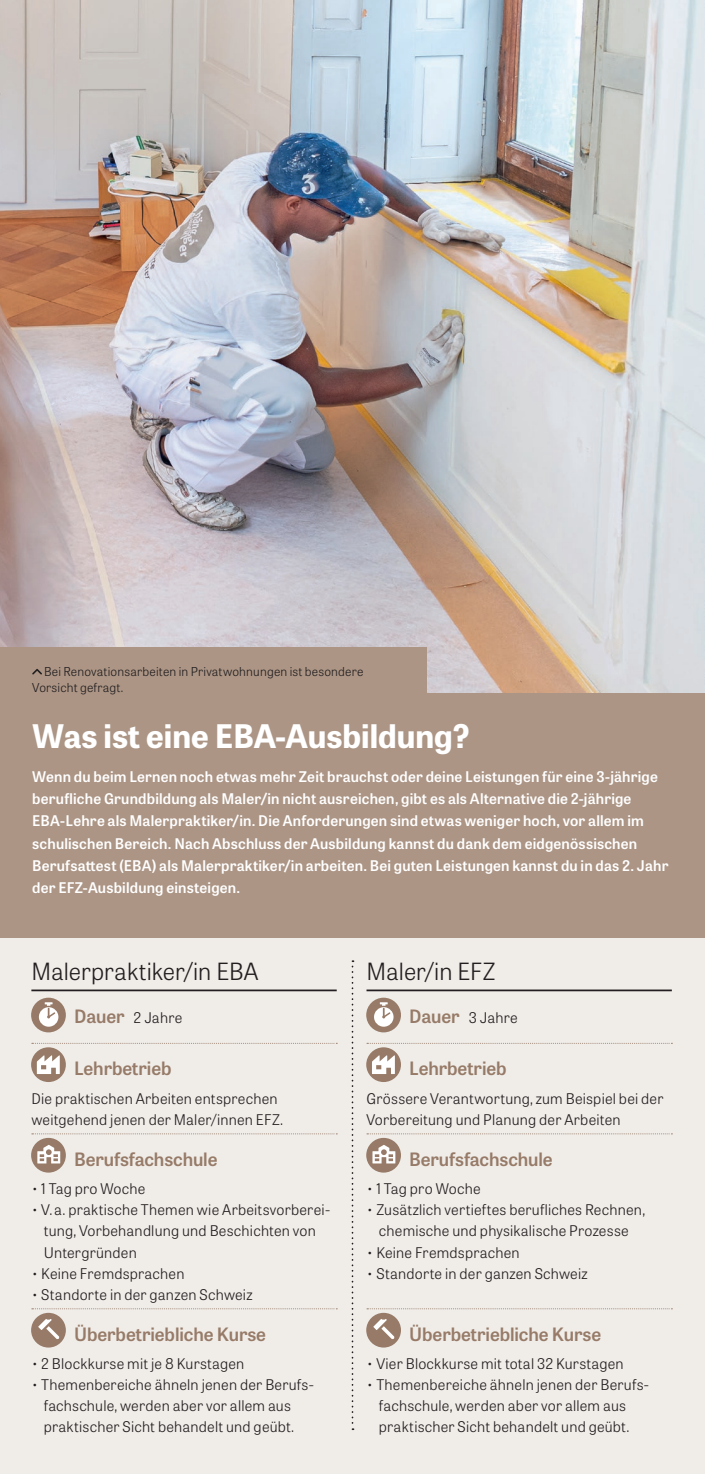
<style>
.page{position:relative;width:705px;height:1474px;background:#fff}
.page>*{position:absolute;margin:0;border:0;box-sizing:border-box;transform-origin:0 0}
._01_Titel_A_Farbe_We{font:700 32.38px "Tablet Gothic";color:#fff}
._11_Tab_Ti_EBA{font:300 23.62px "Tablet Gothic";color:#231f20}
._11_Tab_Ti_EFZ{font:300 23.62px "Tablet Gothic";letter-spacing:-.005em;color:#231f20}
._11_Tab_Untertitel_E{font:600 18.38px "Tablet Gothic";letter-spacing:-.005em;color:#977b68}
._11_Tab_Aufzählung{font:300 14.7px/21px "Tablet Gothic";letter-spacing:.015em;color:#231f20}
._03_Lead_Klappe{font:600 14.7px/22.4px "Tablet Gothic";letter-spacing:.015em;color:#fff}
._11_Tab_Grundschrift{font:300 14.7px/21px "Tablet Gothic";letter-spacing:.015em;color:#231f20}
._11_Tab_Untertitel_E-2{font:300 14.7px "Tablet Gothic";letter-spacing:.01em;color:#231f20}
._06_Legende{font:300 12.25px/16.8px "Tablet Gothic";letter-spacing:.015em;color:#231f20}
.s1{font-weight:600;font-size:18.38px;color:#977b68}
</style>
<div class="page">
<div style="left:0;top:537px;width:704px;height:936px;background:#f0ede9"></div>
<div style="left:0;top:692px;width:704px;height:246px;background:#ac9585"></div>
<hr style="left:31px;top:989px;width:305px;height:2px;background:#231f20">
<svg style="left:32px;top:1042px;width:305px;height:1px"></svg>
<svg style="left:32px;top:1133px;width:305px;height:1px"></svg>
<svg style="left:32px;top:1308px;width:305px;height:1px"></svg>
<div style="left:31px;top:997px;width:35px;height:35px;background:#977b68;border-radius:50%"></div>
<svg style="left:39px;top:1002px;width:19px;height:24px"></svg>
<div style="left:31px;top:1047px;width:35px;height:35px;background:#977b68;border-radius:50%"></div>
<svg style="left:37px;top:1055px;width:23px;height:19px"></svg>
<svg style="left:31px;top:1137px;width:35px;height:35px"></svg>
<svg style="left:37px;top:1144px;width:23px;height:19px"></svg>
<div style="left:31px;top:1312px;width:35px;height:35px;background:#977b68;border-radius:50%"></div>
<svg style="left:38px;top:1319px;width:21px;height:20px"></svg>
<hr style="left:366px;top:989px;width:305px;height:2px;background:#231f20">
<svg style="left:367px;top:1042px;width:305px;height:1px"></svg>
<svg style="left:367px;top:1133px;width:305px;height:1px"></svg>
<svg style="left:367px;top:1308px;width:305px;height:1px"></svg>
<div style="left:366px;top:997px;width:35px;height:35px;background:#977b68;border-radius:50%"></div>
<svg style="left:374px;top:1002px;width:19px;height:24px"></svg>
<div style="left:366px;top:1047px;width:35px;height:35px;background:#977b68;border-radius:50%"></div>
<svg style="left:372px;top:1055px;width:23px;height:19px"></svg>
<svg style="left:366px;top:1137px;width:35px;height:35px"></svg>
<svg style="left:372px;top:1144px;width:23px;height:19px"></svg>
<div style="left:366px;top:1312px;width:35px;height:35px;background:#977b68;border-radius:50%"></div>
<svg style="left:373px;top:1319px;width:21px;height:20px"></svg>
<svg style="left:351px;top:960px;width:2px;height:469px"></svg>
<img style="left:0;top:0;width:704px;height:692px">
<div style="left:0;top:647px;width:427px;height:55px;background:#ac9585"></div>
<svg style="left:32px;top:669px;width:10px;height:5px"></svg>
<p class="_06_Legende" style="left:32px;top:662px;width:332px;text-indent:12px">Bei Renovationsarbeiten in Privatwohnungen ist besondere<br>Vorsicht gefragt.</p>
<p class="_01_Titel_A_Farbe_We" style="left:32px;top:713px;width:438px">Was ist eine EBA-Ausbildung?</p>
<p class="_03_Lead_Klappe" style="left:32px;top:764px;width:637px">Wenn du beim Lernen noch etwas mehr Zeit brauchst oder deine Leistungen für eine 3-jährige berufliche Grundbildung als Maler/in nicht ausreichen, gibt es als Alternative die 2-jährige EBA-Lehre als Malerpraktiker/in. Die Anforderungen sind etwas weniger hoch, vor allem im schulischen Bereich. Nach Abschluss der Ausbildung kannst du dank dem eidgenössischen Berufsattest (EBA) als Malerpraktiker/in arbeiten. Bei guten Leistungen kannst du in das 2. Jahr der EFZ-Ausbildung einsteigen.</p>
<p class="_11_Tab_Ti_EBA" style="left:31px;top:955px;width:229px">Malerpraktiker/in EBA</p>
<p class="_11_Tab_Untertitel_E-2" style="left:74px;top:1008px;width:110px"><span class="s1">Dauer</span> 2 Jahre</p>
<p class="_11_Tab_Untertitel_E" style="left:74px;top:1055px;width:99px">Lehrbetrieb</p>
<p class="_11_Tab_Grundschrift" style="left:31px;top:1087px;width:253px">Die praktischen Arbeiten entsprechen weitgehend jenen der Maler/innen EFZ.</p>
<p class="_11_Tab_Untertitel_E" style="left:74px;top:1146px;width:145px">Berufsfachschule</p>
<p class="_11_Tab_Aufzählung" style="left:31px;top:1177px;width:116px">• 1 Tag pro Woche</p>
<p class="_11_Tab_Aufzählung" style="left:44px;top:1198px;width:288px;text-indent:-12px">• V. a. praktische Themen wie Arbeitsvorberei&shy;tung, Vorbehandlung und Beschichten von<br>Untergründen</p>
<p class="_11_Tab_Aufzählung" style="left:31px;top:1262px;width:154px">• Keine Fremdsprachen</p>
<p class="_11_Tab_Aufzählung" style="left:31px;top:1283px;width:222px">• Standorte in der ganzen Schweiz</p>
<p class="_11_Tab_Untertitel_E" style="left:74px;top:1320px;width:193px">Überbetriebliche Kurse</p>
<p class="_11_Tab_Aufzählung" style="left:31px;top:1352px;width:214px">• 2 Blockkurse mit je 8 Kurstagen</p>
<p class="_11_Tab_Aufzählung" style="left:44px;top:1373px;width:271px;text-indent:-12px">• Themenbereiche ähneln jenen der Berufs&shy;fachschule, werden aber vor allem aus praktischer Sicht behandelt und geübt.</p>
<p class="_11_Tab_Ti_EFZ" style="left:366px;top:955px;width:130px">Maler/in EFZ</p>
<p class="_11_Tab_Untertitel_E-2" style="left:409px;top:1008px;width:110px"><span class="s1">Dauer</span> 3 Jahre</p>
<p class="_11_Tab_Untertitel_E" style="left:409px;top:1055px;width:99px">Lehrbetrieb</p>
<p class="_11_Tab_Grundschrift" style="left:366px;top:1087px;width:298px">Grössere Verantwortung, zum Beispiel bei der<br>Vorbereitung und Planung der Arbeiten</p>
<p class="_11_Tab_Untertitel_E" style="left:409px;top:1146px;width:145px">Berufsfachschule</p>
<p class="_11_Tab_Aufzählung" style="left:366px;top:1177px;width:116px">• 1 Tag pro Woche</p>
<p class="_11_Tab_Aufzählung" style="left:366px;top:1198px;width:280px;text-align:center">• Zusätzlich vertieftes berufliches Rechnen, chemische und physikalische Prozesse</p>
<p class="_11_Tab_Aufzählung" style="left:366px;top:1241px;width:154px">• Keine Fremdsprachen</p>
<p class="_11_Tab_Aufzählung" style="left:366px;top:1262px;width:222px">• Standorte in der ganzen Schweiz</p>
<p class="_11_Tab_Untertitel_E" style="left:409px;top:1320px;width:193px">Überbetriebliche Kurse</p>
<p class="_11_Tab_Aufzählung" style="left:366px;top:1352px;width:259px">• Vier Blockkurse mit total 32 Kurstagen</p>
<p class="_11_Tab_Aufzählung" style="left:379px;top:1373px;width:271px;text-indent:-12px">• Themenbereiche ähneln jenen der Berufs&shy;fachschule, werden aber vor allem aus praktischer Sicht behandelt und geübt.</p>
</div>
